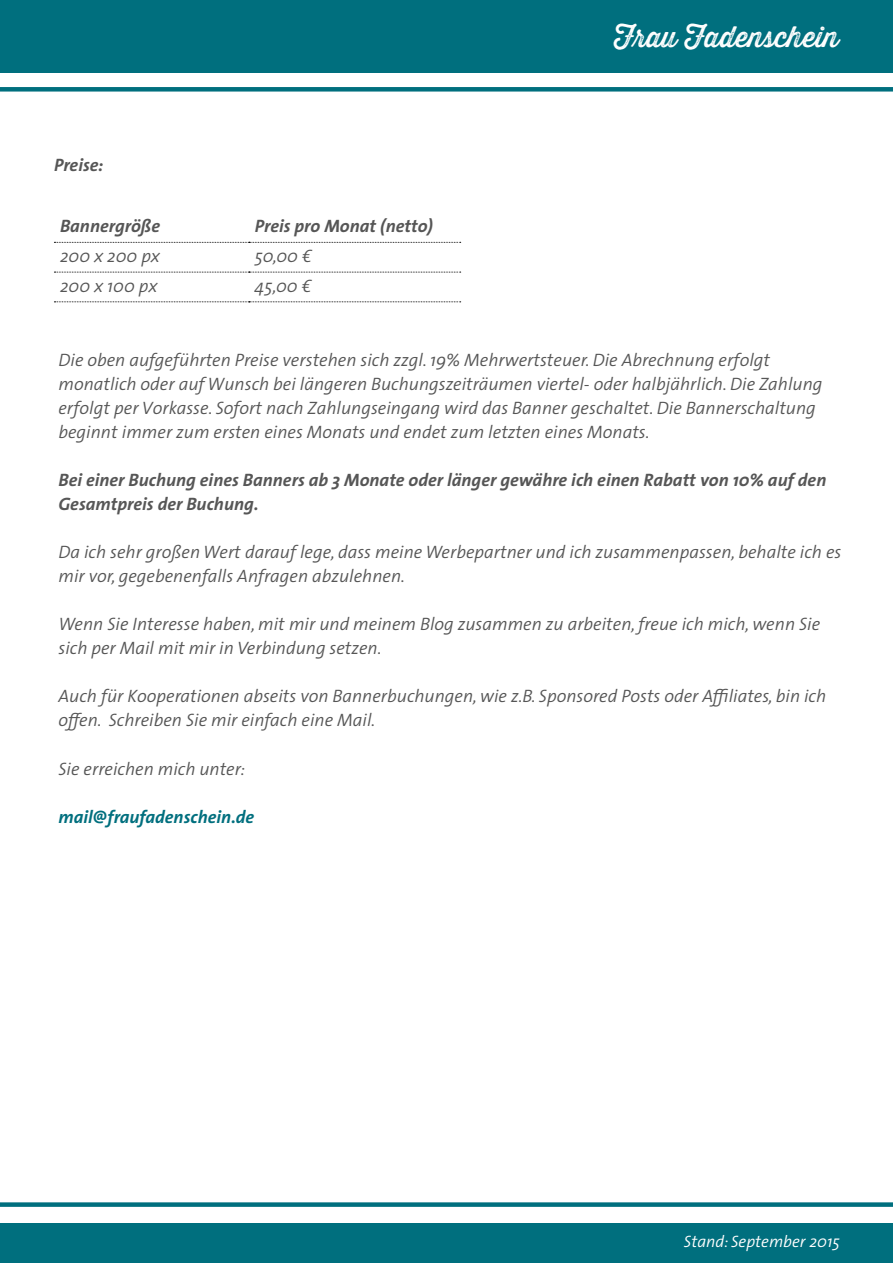
<style>
.page{position:relative;width:893px;height:1263px;background:#fff}
.page>*{position:absolute;margin:0;border:0;box-sizing:border-box;transform-origin:0 0}
.t1{font:28.8px "Thirsty Rough Reg Two";color:#fff}
.t2{font:italic 300 18px/24px "The Sans";color:#565656}
.t3{font:italic 700 18px/24px "The Sans";color:#565656}
.t4{font:italic 700 18px "The Sans";color:#006f7e}
.t5{font:italic 300 16.5px "The Sans";color:#fff}
</style>
<div class="page">
<div style="left:0;top:1202px;width:893px;height:5px;background:#006f7e"></div>
<div style="left:0;top:1224px;width:893px;height:39px;background:#006f7e"></div>
<div style="left:0;top:0;width:893px;height:72px;background:#006f7e"></div>
<div style="left:0;top:87px;width:893px;height:5px;background:#006f7e"></div>
<svg style="left:54px;top:242px;width:407px;height:1px"></svg>
<svg style="left:54px;top:272px;width:407px;height:1px"></svg>
<svg style="left:54px;top:301px;width:407px;height:1px"></svg>
<p class="t3" style="left:54px;top:152px;width:51px">Preise:</p>
<p class="t3" style="left:60px;top:213px;width:102px">Bannergröße</p>
<p class="t3" style="left:255px;top:213px;width:180px">Preis pro Monat (netto)</p>
<p class="t2" style="left:60px;top:243px;width:102px">200 x 200 px</p>
<p class="t2" style="left:255px;top:243px;width:59px">50,00 €</p>
<p class="t2" style="left:60px;top:273px;width:99px">200 x 100 px</p>
<p class="t2" style="left:255px;top:273px;width:58px">45,00 €</p>
<h1 class="t1" style="left:614px;top:16px;width:227px">Frau Fadenschein</h1>
<p class="t2" style="left:58px;top:348px;width:766px">Die oben aufgeführten Preise verstehen sich zzgl. 19% Mehrwertsteuer. Die Abrechnung erfolgt monatlich oder auf Wunsch bei längeren Buchungszeiträumen viertel- oder halbjährlich. Die Zahlung erfolgt per Vorkasse. Sofort nach Zahlungseingang wird das Banner geschaltet. Die Bannerschaltung beginnt immer zum ersten eines Monats und endet zum letzten eines Monats.</p>
<p class="t3" style="left:58px;top:468px;width:769px">Bei einer Buchung eines Banners ab 3 Monate oder länger gewähre ich einen Rabatt von 10% auf den<br>Gesamtpreis der Buchung.</p>
<p class="t2" style="left:58px;top:540px;width:784px">Da ich sehr großen Wert darauf lege, dass meine Werbepartner und ich zusammenpassen, behalte ich es mir vor, gegebenenfalls Anfragen abzulehnen.</p>
<p class="t2" style="left:58px;top:612px;width:763px">Wenn Sie Interesse haben, mit mir und meinem Blog zusammen zu arbeiten, freue ich mich, wenn Sie sich per Mail mit mir in Verbindung setzen.</p>
<p class="t2" style="left:58px;top:684px;width:769px">Auch für Kooperationen abseits von Bannerbuchungen, wie z.B. Sponsored Posts oder Affiliates, bin ich offen. Schreiben Sie mir einfach eine Mail.</p>
<p class="t2" style="left:58px;top:756px;width:188px">Sie erreichen mich unter:</p>
<p class="t4" style="left:58px;top:801px;width:197px">mail@fraufadenschein.de</p>
<p class="t5" style="left:684px;top:1227px;width:158px">Stand: September 2015</p>
</div>
